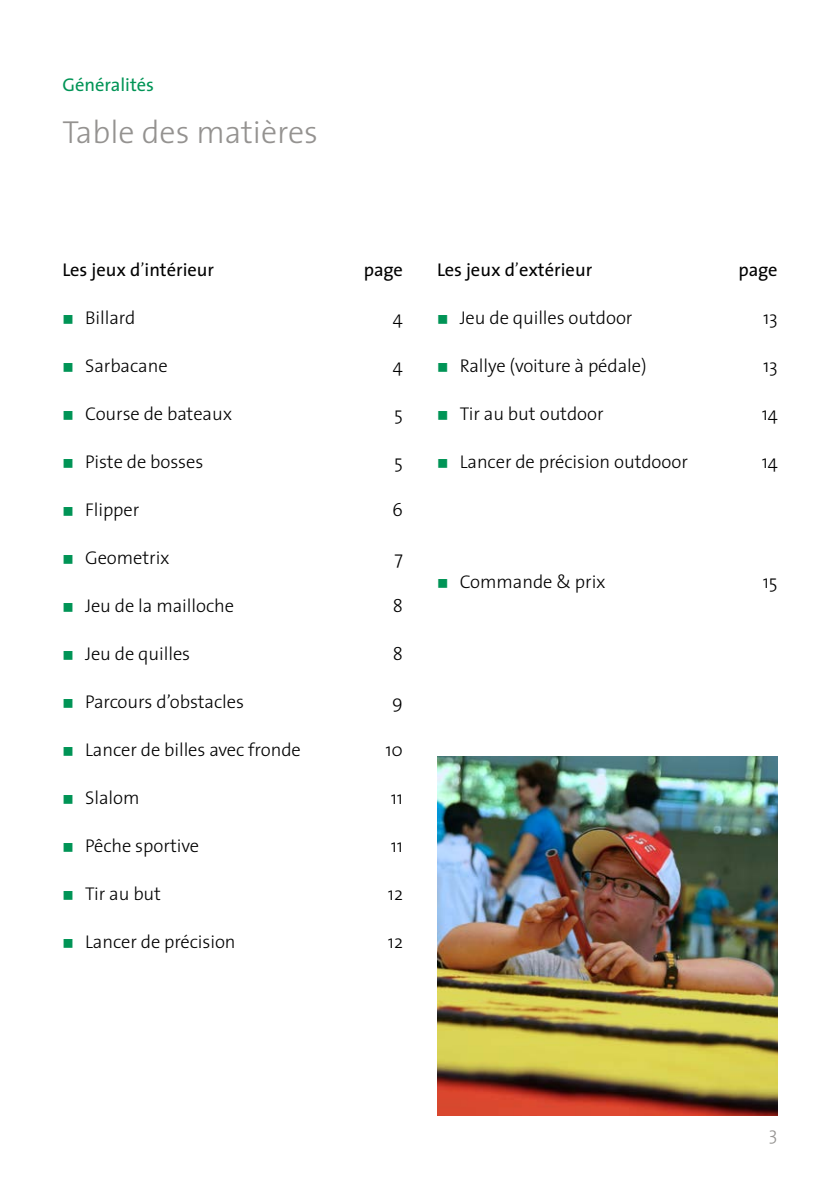
<style>
.page{position:relative;width:840px;height:1191px;background:#fff}
.page>*{position:absolute;margin:0;border:0;box-sizing:border-box;transform-origin:0 0}
.t1{font:300 32px "The Sans";color:#949290}
.t2{font:300 18.4px "The Sans";letter-spacing:-.005em;color:#000}
.t3{font:18.4px "The Sans";color:#000}
.t4{font:18.4px "The Sans";color:#009456}
.t5{font:300 18.4px "The Sans";color:#949290}
.s1{font-weight:300}
.s2{color:#009456}
</style>
<div class="page">
<img style="left:437px;top:756px;width:340px;height:359px">
<p class="t4" style="left:62px;top:70px;width:93px">Généralités</p>
<h1 class="t1" style="left:62px;top:105px;width:257px">Table des matières</h1>
<p class="t3" style="left:62px;top:255px;width:153px">Les jeux d<span class="s1">’</span>intérieur</p>
<p class="t3" style="left:364px;top:255px;width:41px">page</p>
<p class="t2" style="left:62px;top:303px;width:74px"><span class="s2">■</span> Billard</p>
<p class="t2" style="left:393px;top:303px;width:11px">4</p>
<p class="t2" style="left:62px;top:351px;width:107px"><span class="s2">■</span> Sarbacane</p>
<p class="t2" style="left:393px;top:351px;width:11px">4</p>
<p class="t2" style="left:62px;top:399px;width:171px"><span class="s2">■</span> Course de bateaux</p>
<p class="t2" style="left:394px;top:399px;width:10px">5</p>
<p class="t2" style="left:62px;top:447px;width:142px"><span class="s2">■</span> Piste de bosses</p>
<p class="t2" style="left:394px;top:447px;width:10px">5</p>
<p class="t2" style="left:62px;top:495px;width:78px"><span class="s2">■</span> Flipper</p>
<p class="t2" style="left:392px;top:495px;width:12px">6</p>
<p class="t2" style="left:62px;top:543px;width:109px"><span class="s2">■</span> Geometrix</p>
<p class="t2" style="left:394px;top:543px;width:10px">7</p>
<p class="t2" style="left:62px;top:591px;width:173px"><span class="s2">■</span> Jeu de la mailloche</p>
<p class="t2" style="left:392px;top:591px;width:12px">8</p>
<p class="t2" style="left:62px;top:639px;width:129px"><span class="s2">■</span> Jeu de quilles</p>
<p class="t2" style="left:392px;top:639px;width:12px">8</p>
<p class="t2" style="left:62px;top:687px;width:183px"><span class="s2">■</span> Parcours d’obstacles</p>
<p class="t2" style="left:392px;top:687px;width:12px">9</p>
<p class="t2" style="left:62px;top:735px;width:240px"><span class="s2">■</span> Lancer de billes avec fronde</p>
<p class="t2" style="left:385px;top:735px;width:19px">10</p>
<p class="t2" style="left:62px;top:783px;width:79px"><span class="s2">■</span> Slalom</p>
<p class="t2" style="left:390px;top:783px;width:14px">11</p>
<p class="t2" style="left:62px;top:831px;width:138px"><span class="s2">■</span> Pêche sportive</p>
<p class="t2" style="left:390px;top:831px;width:14px">11</p>
<p class="t2" style="left:62px;top:879px;width:100px"><span class="s2">■</span> Tir au but</p>
<p class="t2" style="left:388px;top:879px;width:17px">12</p>
<p class="t2" style="left:62px;top:927px;width:175px"><span class="s2">■</span> Lancer de précision</p>
<p class="t2" style="left:387px;top:927px;width:17px">12</p>
<p class="t3" style="left:437px;top:254px;width:157px">Les jeux d<span class="s1">’</span>extérieur</p>
<p class="t3" style="left:738px;top:254px;width:41px">page</p>
<p class="t2" style="left:437px;top:303px;width:197px"><span class="s2">■</span> Jeu de quilles outdoor</p>
<p class="t2" style="left:762px;top:303px;width:16px">13</p>
<p class="t2" style="left:437px;top:351px;width:211px"><span class="s2">■</span> Rallye (voiture à pédale)</p>
<p class="t2" style="left:762px;top:351px;width:16px">13</p>
<p class="t2" style="left:437px;top:399px;width:168px"><span class="s2">■</span> Tir au but outdoor</p>
<p class="t2" style="left:761px;top:399px;width:17px">14</p>
<p class="t2" style="left:437px;top:447px;width:252px"><span class="s2">■</span> Lancer de précision outdooor</p>
<p class="t2" style="left:761px;top:447px;width:17px">14</p>
<p class="t2" style="left:437px;top:567px;width:170px"><span class="s2">■</span> Commande &amp; prix</p>
<p class="t2" style="left:762px;top:567px;width:16px">15</p>
<p class="t5" style="left:768px;top:1119px;width:10px">3</p>
</div>
